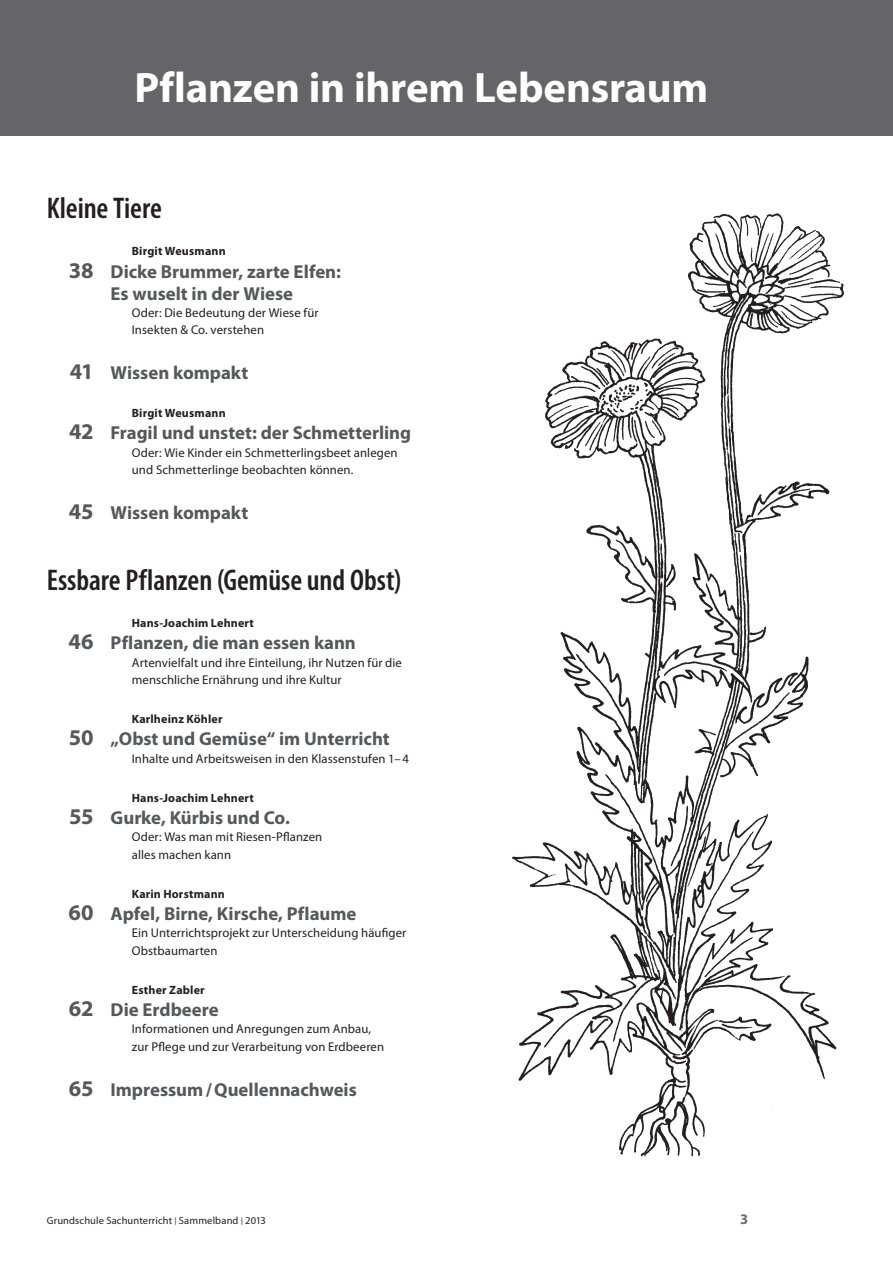
<style>
.page{position:relative;width:893px;height:1263px;background:#fff}
.page>*{position:absolute;margin:0;border:0;box-sizing:border-box;transform-origin:0 0}
.t1{font:700 42.75px "Myriad Pro";letter-spacing:-.005em;color:#fff}
.t2{font:600 condensed 30px "Myriad Pro";letter-spacing:-.005em;color:#231f20}
.t3{font:700 18.75px/21.8px "Myriad Pro";color:#57585a;text-align:center}
.t4{font:700 14.7px "Myriad Pro";color:#6c6d70}
.t5{font:12.75px/17.2px "Myriad Pro";letter-spacing:.005em;color:#231f20}
.t6{font:700 12px "Myriad Pro";letter-spacing:.015em;color:#231f20}
.t7{font:10.5px "Myriad Pro";letter-spacing:.01em;color:#231f20}
.s1{font-size:22.5px}
.s2{font-weight:900;font-size:7.5px;color:#6c6d70}
</style>
<div class="page">
<div style="left:0;top:0;width:893px;height:136px;background:#656568"></div>
<img style="left:512px;top:213px;width:333px;height:944px">
<h1 class="t1" style="left:134px;top:64px;width:575px">Pflanzen in ihrem Lebensraum</h1>
<h2 class="t2" style="left:47px;top:192px;width:117px">Kleine Tiere</h2>
<p class="t6" style="left:132px;top:245px;width:95px">Birgit Weusmann</p>
<h3 class="t3" style="left:69px;top:261px;width:274px"><span class="s1">38</span> Dicke Brummer, zarte Elfen:<br>Es wuselt in der Wiese</h3>
<p class="t5" style="left:132px;top:304px;width:188px">Oder: Die Bedeutung der Wiese für<br>Insekten &amp; Co. verstehen</p>
<h3 class="t3" style="left:70px;top:362px;width:180px"><span class="s1">41</span> Wissen kompakt</h3>
<p class="t6" style="left:132px;top:406px;width:95px">Birgit Weusmann</p>
<h3 class="t3" style="left:69px;top:422px;width:344px"><span class="s1">42</span> Fragil und unstet: der Schmetterling</h3>
<p class="t5" style="left:132px;top:444px;width:267px">Oder: Wie Kinder ein Schmetterlingsbeet anlegen und Schmetterlinge beobachten können.</p>
<h3 class="t3" style="left:69px;top:502px;width:181px"><span class="s1">45</span> Wissen kompakt</h3>
<h2 class="t2" style="left:47px;top:563px;width:356px">Essbare Pflanzen (Gemüse und Obst)</h2>
<p class="t6" style="left:132px;top:616px;width:124px">Hans-Joachim Lehnert</p>
<h3 class="t3" style="left:68px;top:632px;width:289px"><span class="s1">46</span> Pflanzen, die man essen kann</h3>
<p class="t5" style="left:132px;top:654px;width:272px">Artenvielfalt und ihre Einteilung, ihr Nutzen für die menschliche Ernährung und ihre Kultur</p>
<p class="t6" style="left:132px;top:712px;width:92px">Karlheinz Köhler</p>
<h3 class="t3" style="left:69px;top:728px;width:323px"><span class="s1">50</span> „Obst und Gemüse“ im Unterricht</h3>
<p class="t5" style="left:132px;top:750px;width:279px">Inhalte und Arbeitsweisen in den Klassenstufen 1– 4</p>
<p class="t6" style="left:132px;top:791px;width:124px">Hans-Joachim Lehnert</p>
<h3 class="t3" style="left:69px;top:807px;width:222px"><span class="s1">55</span> Gurke, Kürbis und Co.</h3>
<p class="t5" style="left:132px;top:829px;width:192px">Oder: Was man mit Riesen-Pflanzen alles machen kann</p>
<p class="t6" style="left:132px;top:887px;width:95px">Karin Horstmann</p>
<h3 class="t3" style="left:69px;top:903px;width:289px"><span class="s1">60</span> Apfel, Birne, Kirsche, Pflaume</h3>
<p class="t5" style="left:132px;top:925px;width:276px">Ein Unterrichtsprojekt zur Unterscheidung häufiger<br>Obstbaumarten</p>
<p class="t6" style="left:132px;top:983px;width:74px">Esther Zabler</p>
<h3 class="t3" style="left:69px;top:999px;width:151px"><span class="s1">62</span> Die Erdbeere</h3>
<p class="t5" style="left:132px;top:1021px;width:254px">Informationen und Anregungen zum Anbau, zur Pflege und zur Verarbeitung von Erdbeeren</p>
<h3 class="t3" style="left:69px;top:1079px;width:289px"><span class="s1">65</span> Impressum / Quellennachweis</h3>
<p class="t7" style="left:47px;top:1215px;width:221px">Grundschule Sachunterricht <span class="s2">|</span> Sammelband <span class="s2">|</span> 2013</p>
<p class="t4" style="left:740px;top:1211px;width:10px">3</p>
</div>
